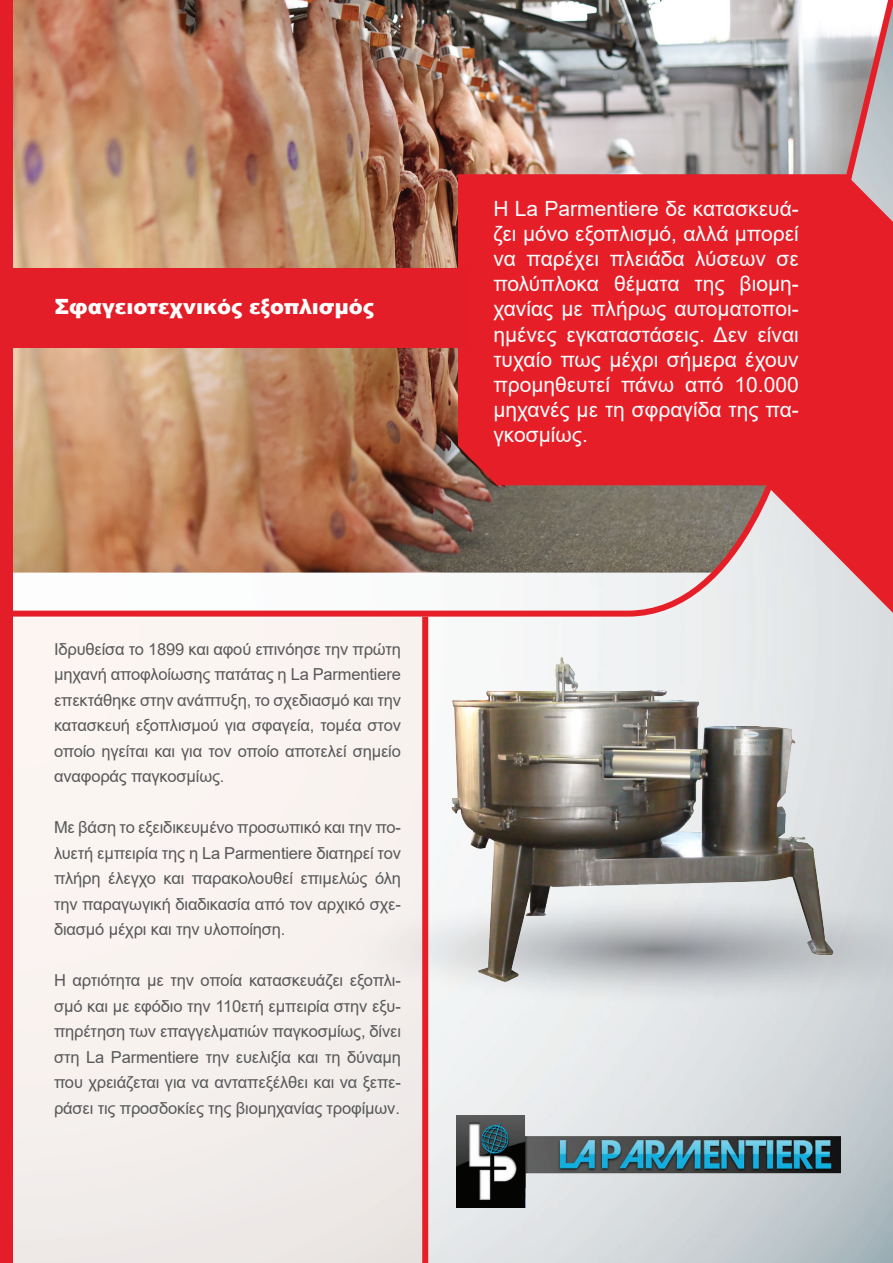
<style>
.page{position:relative;width:893px;height:1263px;background:#fff}
.page>*{position:absolute;margin:0;border:0;box-sizing:border-box;transform-origin:0 0}
.t1{font:21px/25.2px "Arial";color:#fff;text-align:justify}
.t2{font:900 21px "Arial";color:#fff}
.t3{font:16.5px/25.5px "Arial";letter-spacing:-.01em;color:#57585a;text-align:justify}
</style>
<div class="page">
<img style="left:428px;top:658px;width:20px;height:605px">
<img style="left:448px;top:620px;width:445px;height:643px">
<img style="left:428px;top:869px;width:465px;height:163px">
<div style="left:880px;top:1071px;width:13px;height:22px;background:#c2cacd"></div>
<img style="left:13px;top:0;width:880px;height:620px">
<svg style="left:458px;top:174px;width:435px;height:439px;background:#d74046"></svg>
<svg style="left:13px;top:616px;width:413px;height:647px;fill:#f8f2ef"></svg>
<div style="left:422px;top:617px;width:6px;height:646px;background:#e61e28"></div>
<div style="left:0;top:268px;width:468px;height:79px;background:#e41e28"></div>
<div style="left:0;top:0;width:13px;height:1263px;background:#e41e28"></div>
<img style="left:452px;top:657px;width:388px;height:325px">
<img style="left:457px;top:1116px;width:383px;height:91px">
<p class="t2" style="left:54px;top:292px;width:321px">Σφαγειοτεχνικός εξοπλισμός</p>
<p class="t3" style="left:54px;top:636px;width:348px">Ιδρυθείσα το 1899 και αφού επινόησε την πρώτη μηχανή αποφλοίωσης πατάτας η La Parmentiere επεκτάθηκε στην ανάπτυξη, το σχεδιασμό και την κατασκευή εξοπλισμού για σφαγεία, τομέα στον οποίο ηγείται και για τον οποίο αποτελεί σημείο αναφοράς παγκοσμίως.</p>
<p class="t3" style="left:54px;top:815px;width:348px">Με βάση το εξειδικευμένο προσωπικό και την πο&shy;λυετή εμπειρία της η La Parmentiere διατηρεί τον πλήρη έλεγχο και παρακολουθεί επιμελώς όλη την παραγωγική διαδικασία από τον αρχικό σχε&shy;διασμό μέχρι και την υλοποίηση.</p>
<p class="t3" style="left:54px;top:968px;width:348px">Η αρτιότητα με την οποία κατασκευάζει εξοπλι&shy;σμό και με εφόδιο την 110ετή εμπειρία στην εξυ&shy;πηρέτηση των επαγγελματιών παγκοσμίως, δίνει στη La Parmentiere την ευελιξία και τη δύναμη που χρειάζεται για να ανταπεξέλθει και να ξεπε&shy;ράσει τις προσδοκίες της βιομηχανίας τροφίμων.</p>
<p class="t1" style="left:493px;top:195px;width:307px">Η La Parmentiere δε κατασκευά&shy;ζει μόνο εξοπλισμό, αλλά μπορεί να παρέχει πλειάδα λύσεων σε πολύπλοκα θέματα της βιομη&shy;χανίας με πλήρως αυτοματοποι&shy;ημένες εγκαταστάσεις. Δεν είναι τυχαίο πως μέχρι σήμερα έχουν προμηθευτεί πάνω από 10.000 μηχανές με τη σφραγίδα της πα&shy;γκοσμίως.</p>
</div>
